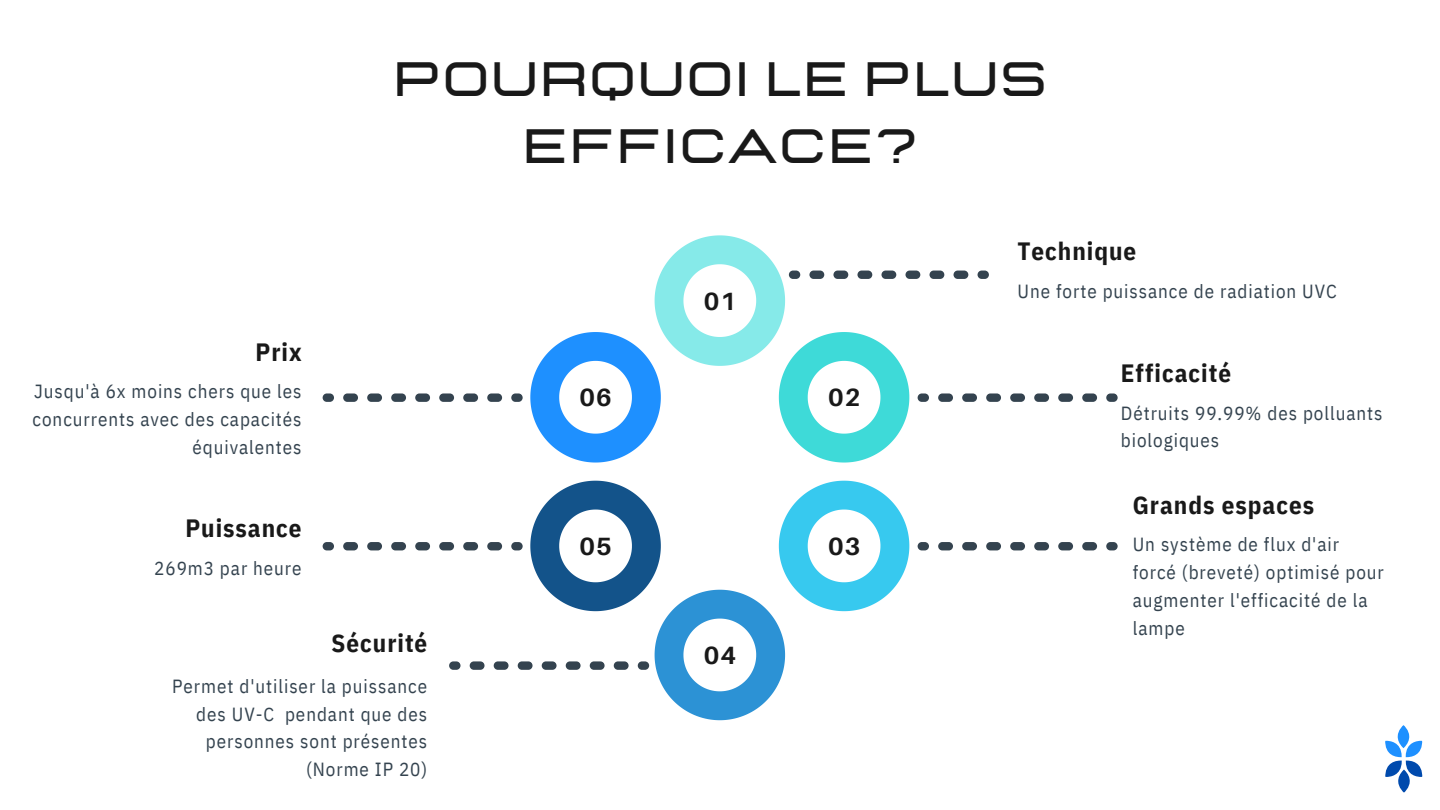
<style>
.page{position:relative;width:1440px;height:810px;background:#fff}
.page>*{position:absolute;margin:0;border:0;box-sizing:border-box;transform-origin:0 0}
.t1{font:700 48px/66.8px "Lastica";letter-spacing:.03em;color:#191919;text-align:center}
.t2{font:700 25px "IBM Plex Sans Cond";letter-spacing:.04em;color:#191919}
.t3{font:700 25px "Aileron";letter-spacing:.04em;color:#191919}
.t4{font:19px/27.8px "IBM Plex Sans Cond";letter-spacing:.05em;color:#34434f}
</style>
<div class="page">
<div style="left:1106px;top:393px;width:12px;height:9px;background:#34434f;border-radius:4px"></div>
<svg style="left:530px;top:235px;width:567px;height:228px"></svg>
<div style="left:918px;top:393px;width:11px;height:9px;background:#34434f;border-radius:4px"></div>
<div style="left:1106px;top:542px;width:12px;height:8px;background:#34434f;border-radius:4px"></div>
<svg style="left:938px;top:542px;width:159px;height:8px"></svg>
<div style="left:918px;top:542px;width:11px;height:8px;background:#34434f;border-radius:4px"></div>
<div style="left:511px;top:393px;width:12px;height:9px;background:#34434f;border-radius:4px"></div>
<svg style="left:343px;top:393px;width:159px;height:9px"></svg>
<div style="left:323px;top:393px;width:11px;height:9px;background:#34434f;border-radius:4px"></div>
<div style="left:323px;top:542px;width:11px;height:8px;background:#34434f;border-radius:4px"></div>
<svg style="left:343px;top:481px;width:566px;height:239px"></svg>
<div style="left:449px;top:661px;width:12px;height:9px;background:#34434f;border-radius:4px"></div>
<svg style="left:1385px;top:725px;width:37px;height:67px"></svg>
<h1 class="t1" style="left:393px;top:48px;width:656px">POURQUOI LE PLUS<br>EFFICACE?</h1>
<h2 class="t2" style="left:256px;top:335px;width:48px">Prix</h2>
<p class="t4" style="left:33px;top:377px;width:271px;text-align:right">Jusqu'à 6x moins chers que les concurrents avec des capacités équivalentes</p>
<h2 class="t2" style="left:185px;top:512px;width:118px">Puissance</h2>
<p class="t4" style="left:154px;top:554px;width:149px">269m3 par heure</p>
<h2 class="t2" style="left:332px;top:626px;width:97px">Sécurité</h2>
<p class="t4" style="left:172px;top:672px;width:256px;text-align:right">Permet d'utiliser la puissance des UV-C pendant que des personnes sont présentes (Norme IP 20)</p>
<h2 class="t3" style="left:704px;top:286px;width:34px">01</h2>
<h2 class="t3" style="left:580px;top:382px;width:34px">06</h2>
<h2 class="t3" style="left:828px;top:382px;width:34px">02</h2>
<h2 class="t3" style="left:580px;top:531px;width:34px">05</h2>
<h2 class="t3" style="left:828px;top:531px;width:34px">03</h2>
<h2 class="t3" style="left:704px;top:640px;width:34px">04</h2>
<h2 class="t2" style="left:1017px;top:235px;width:120px">Technique</h2>
<p class="t4" style="left:1017px;top:277px;width:321px">Une forte puissance de radiation UVC</p>
<h2 class="t2" style="left:1121px;top:357px;width:112px">Efficacité</h2>
<p class="t4" style="left:1121px;top:399px;width:263px">Détruits 99.99% des polluants biologiques</p>
<h2 class="t2" style="left:1133px;top:488px;width:183px">Grands espaces</h2>
<p class="t4" style="left:1133px;top:530px;width:253px">Un système de flux d'air forcé (breveté) optimisé pour augmenter l'efficacité de la lampe</p>
</div>
